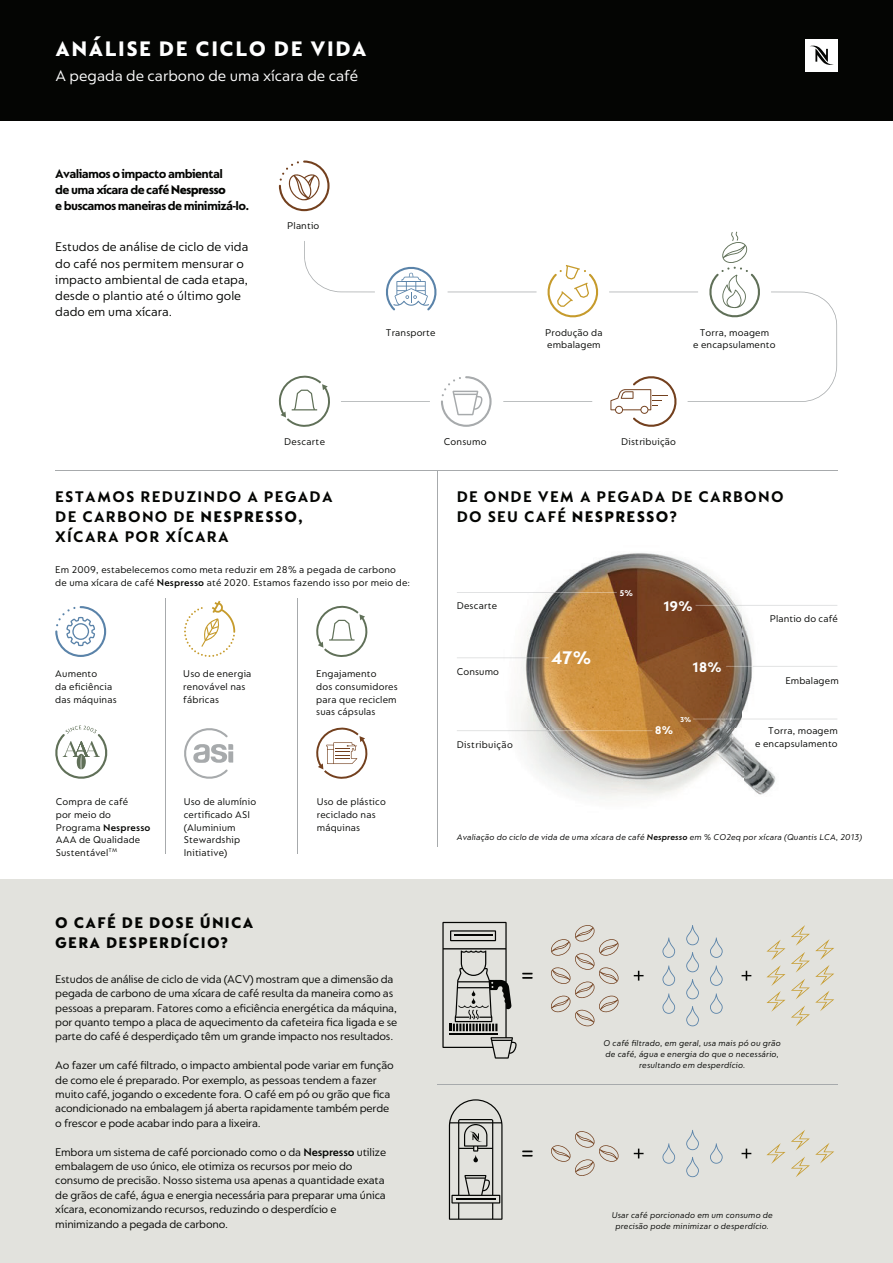
<style>
.page{position:relative;width:893px;height:1263px;background:#fff}
.page>*{position:absolute;margin:0;border:0;box-sizing:border-box;transform-origin:0 0}
.t1{font:22.5px "Nespresso Lucas Xtra Bd";letter-spacing:.07em;color:#fff}
.t2{font:700 19.5px "Nespresso Lucas";color:#fff}
.t3{font:700 16.5px/19.8px "Nespresso Lucas";letter-spacing:.075em;color:#040503}
.t4{font:16.5px "Nespresso Lucas";color:#fff}
.t5{font:16.5px/19.8px "Nespresso Lucas Xtra Bd";letter-spacing:.075em;color:#040503}
.t6{font:700 15px "Nespresso Lucas";color:#fff}
.t7{font:13.5px/16.2px "Nespresso Lucas";color:#040503}
.t8{font:700 13.5px/16.2px "Nespresso Lucas";letter-spacing:-.05em;color:#040503}
.t9{font:12px/14.4px "Nespresso Lucas";letter-spacing:-.015em;color:#040503}
.t10{font:700 12px "Nespresso Lucas";color:#fff}
.t11{font:10.5px/12.6px "Nespresso Lucas";letter-spacing:.015em;color:#040503}
.t12{font:italic 9px/10.8px "Nespresso Lucas";letter-spacing:.02em;color:#040503;text-align:center}
.t13{font:700 9px "Nespresso Lucas";color:#fff}
.t14{font:700 7.5px "Nespresso Lucas";color:#fff}
.s1{font-family:"Nespresso Lucas Xtra Bd";font-weight:400}
.s2{font-weight:600}
</style>
<div class="page">
<div style="left:0;top:0;width:893px;height:120px;background:#040503"></div>
<div style="left:0;top:879px;width:893px;height:384px;background:#e2e2dd"></div>
<div style="left:806px;top:39px;width:32px;height:32px;background:#fff"></div>
<svg style="left:810px;top:45px;width:23px;height:20px"></svg>
<img style="left:457px;top:553px;width:381px;height:246px">
<hr style="left:55px;top:470px;width:782px;height:1px;background:#a7aaac">
<hr style="left:437px;top:470px;width:1px;height:376px;background:#a7aaac">
<hr style="left:165px;top:598px;width:1px;height:256px;background:#a7aaac">
<hr style="left:298px;top:598px;width:1px;height:256px;background:#a7aaac">
<svg style="left:457px;top:731px;width:196px;height:1px"></svg>
<svg style="left:457px;top:658px;width:92px;height:1px"></svg>
<svg style="left:457px;top:592px;width:160px;height:1px"></svg>
<svg style="left:695px;top:605px;width:142px;height:1px"></svg>
<svg style="left:726px;top:666px;width:111px;height:1px"></svg>
<svg style="left:693px;top:719px;width:144px;height:1px"></svg>
<hr style="left:437px;top:1084px;width:400px;height:1px;background:#a7aaac">
<hr style="left:447px;top:292px;width:90px;height:1px;background:#a7aaac">
<svg style="left:304px;top:241px;width:71px;height:51px"></svg>
<svg style="left:279px;top:161px;width:51px;height:50px"></svg>
<svg style="left:386px;top:266px;width:51px;height:44px"></svg>
<svg style="left:547px;top:265px;width:52px;height:53px"></svg>
<svg style="left:687px;top:232px;width:150px;height:170px"></svg>
<svg style="left:441px;top:376px;width:51px;height:51px"></svg>
<hr style="left:609px;top:292px;width:89px;height:1px;background:#a7aaac">
<hr style="left:341px;top:401px;width:89px;height:1px;background:#a7aaac">
<hr style="left:503px;top:401px;width:89px;height:1px;background:#a7aaac">
<svg style="left:278px;top:375px;width:52px;height:52px"></svg>
<svg style="left:551px;top:925px;width:68px;height:101px"></svg>
<svg style="left:634px;top:971px;width:9px;height:9px"></svg>
<svg style="left:742px;top:971px;width:9px;height:9px"></svg>
<svg style="left:686px;top:925px;width:13px;height:20px"></svg>
<svg style="left:686px;top:952px;width:13px;height:20px"></svg>
<svg style="left:686px;top:979px;width:13px;height:20px"></svg>
<svg style="left:686px;top:1006px;width:13px;height:20px"></svg>
<svg style="left:662px;top:937px;width:13px;height:21px"></svg>
<svg style="left:662px;top:965px;width:13px;height:21px"></svg>
<svg style="left:662px;top:993px;width:13px;height:21px"></svg>
<svg style="left:710px;top:937px;width:13px;height:21px"></svg>
<svg style="left:710px;top:965px;width:13px;height:21px"></svg>
<svg style="left:710px;top:993px;width:13px;height:21px"></svg>
<svg style="left:766px;top:940px;width:19px;height:72px"></svg>
<svg style="left:791px;top:925px;width:43px;height:101px"></svg>
<svg style="left:442px;top:922px;width:90px;height:136px"></svg>
<hr style="left:454px;top:935px;width:39px;height:1px;background:#040503">
<svg style="left:449px;top:1099px;width:53px;height:121px"></svg>
<hr style="left:456px;top:1198px;width:39px;height:2px;background:#040503">
<svg style="left:522px;top:1151px;width:10px;height:5px"></svg>
<svg style="left:551px;top:1131px;width:68px;height:45px"></svg>
<svg style="left:634px;top:1148px;width:10px;height:10px"></svg>
<svg style="left:742px;top:1148px;width:9px;height:10px"></svg>
<svg style="left:686px;top:1130px;width:13px;height:20px"></svg>
<svg style="left:686px;top:1157px;width:13px;height:20px"></svg>
<svg style="left:662px;top:1143px;width:13px;height:21px"></svg>
<svg style="left:710px;top:1143px;width:13px;height:21px"></svg>
<svg style="left:766px;top:1143px;width:19px;height:21px"></svg>
<svg style="left:791px;top:1130px;width:43px;height:47px"></svg>
<svg style="left:55px;top:606px;width:51px;height:51px"></svg>
<svg style="left:184px;top:601px;width:51px;height:56px"></svg>
<svg style="left:316px;top:727px;width:52px;height:52px"></svg>
<svg style="left:316px;top:605px;width:52px;height:52px"></svg>
<svg style="left:184px;top:728px;width:49px;height:51px"></svg>
<svg style="left:55px;top:725px;width:53px;height:54px"></svg>
<svg style="left:610px;top:376px;width:67px;height:51px"></svg>
<h1 class="t1" style="left:56px;top:36px;width:313px">ANÁLISE DE CICLO DE VIDA</h1>
<h3 class="t4" style="left:56px;top:67px;width:304px">A pegada de carbono de uma xícara de café</h3>
<p class="t8" style="left:55px;top:165px;width:196px">Avaliamos o impacto ambiental<br>de uma xícara de café <span class="s1">Nespresso<br></span>e buscamos maneiras de minimizá-lo.</p>
<p class="t7" style="left:55px;top:239px;width:195px">Estudos de análise de ciclo de vida do café nos permitem mensurar o impacto ambiental de cada etapa, desde o plantio até o último gole dado em uma xícara.</p>
<p class="t11" style="left:287px;top:219px;width:34px">Plantio</p>
<p class="t11" style="left:386px;top:326px;width:51px">Transporte</p>
<p class="t11" style="left:545px;top:326px;width:59px">Produção da embalagem</p>
<p class="t11" style="left:693px;top:326px;width:84px;text-align:center">Torra, moagem<br>e encapsulamento</p>
<p class="t11" style="left:284px;top:435px;width:43px">Descarte</p>
<p class="t11" style="left:444px;top:435px;width:44px">Consumo</p>
<p class="t11" style="left:621px;top:435px;width:56px">Distribuição</p>
<h3 class="t3" style="left:55px;top:487px;width:279px">ESTAMOS REDUZINDO A PEGADA<br>DE CARBONO DE <span class="s1">NESPRESSO</span>,<br>XÍCARA POR XÍCARA</h3>
<h3 class="t3" style="left:457px;top:487px;width:328px">DE ONDE VEM A PEGADA DE CARBONO<br>DO SEU CAFÉ <span class="s1">NESPRESSO</span>?</h3>
<p class="t11" style="left:55px;top:563px;width:356px">Em 2009, estabelecemos como meta reduzir em 28% a pegada de carbono<br>de uma xícara de café <span class="s2">Nespresso</span> até 2020. Estamos fazendo isso por meio de:</p>
<p class="t11" style="left:55px;top:667px;width:63px">Aumento<br>da eficiência das máquinas</p>
<p class="t11" style="left:183px;top:667px;width:70px">Uso de energia renovável nas fábricas</p>
<p class="t11" style="left:56px;top:795px;width:96px">Compra de café<br>por meio do<br>Programa <span class="s2">Nespresso<br></span>AAA de Qualidade<br>Sustentável<sup>TM</sup></p>
<p class="t11" style="left:184px;top:795px;width:74px">Uso de alumínio certificado ASI (Aluminium<br>Stewardship<br>Initiative)</p>
<p class="t11" style="left:316px;top:667px;width:83px">Engajamento<br>dos consumidores para que reciclem suas cápsulas</p>
<p class="t11" style="left:317px;top:795px;width:71px">Uso de plástico reciclado nas máquinas</p>
<h3 class="t5" style="left:55px;top:912px;width:200px">O CAFÉ DE DOSE ÚNICA<br>GERA DESPERDÍCIO?</h3>
<p class="t9" style="left:55px;top:971px;width:343px">Estudos de análise de ciclo de vida (ACV) mostram que a dimensão da pegada de carbono de uma xícara de café resulta da maneira como as pessoas a preparam. Fatores como a eficiência energética da máquina, por quanto tempo a placa de aquecimento da cafeteira fica ligada e se parte do café é desperdiçado têm um grande impacto nos resultados.</p>
<p class="t9" style="left:55px;top:1058px;width:340px">Ao fazer um café filtrado, o impacto ambiental pode variar em função de como ele é preparado. Por exemplo, as pessoas tendem a fazer muito café, jogando o excedente fora. O café em pó ou grão que fica acondicionado na embalagem já aberta rapidamente também perde o frescor e pode acabar indo para a lixeira.</p>
<p class="t9" style="left:55px;top:1144px;width:332px">Embora um sistema de café porcionado como o da <span class="s2">Nespresso</span> utilize embalagem de uso único, ele otimiza os recursos por meio do consumo de precisão. Nosso sistema usa apenas a quantidade exata de grãos de café, água e energia necessária para preparar uma única xícara, economizando recursos, reduzindo o desperdício e minimizando a pegada de carbono.</p>
<p class="t11" style="left:457px;top:599px;width:42px">Descarte</p>
<p class="t11" style="left:457px;top:665px;width:44px">Consumo</p>
<p class="t11" style="left:457px;top:738px;width:58px">Distribuição</p>
<h2 class="t2" style="left:551px;top:646px;width:42px">47%</h2>
<p class="t13" style="left:619px;top:588px;width:15px">5%</p>
<p class="t6" style="left:663px;top:597px;width:31px">19%</p>
<p class="t6" style="left:692px;top:658px;width:31px">18%</p>
<p class="t10" style="left:655px;top:723px;width:20px">8%</p>
<p class="t14" style="left:680px;top:715px;width:13px">3%</p>
<p class="t11" style="left:770px;top:612px;width:69px">Plantio do café</p>
<p class="t11" style="left:785px;top:674px;width:55px">Embalagem</p>
<p class="t11" style="left:755px;top:724px;width:84px;text-align:right">Torra, moagem<br>e encapsulamento</p>
<p class="t12" style="left:457px;top:832px;width:407px">Avaliação do ciclo de vida de uma xícara de café <span class="s2">Nespresso</span> em % CO2eq por xícara (Quantis LCA, 2013)</p>
<p class="t12" style="left:604px;top:1037px;width:179px">O café filtrado, em geral, usa mais pó ou grão de café, água e energia do que o necessário, resultando em desperdício.</p>
<p class="t12" style="left:612px;top:1209px;width:163px">Usar café porcionado em um consumo de precisão pode minimizar o desperdício.</p>
</div>
